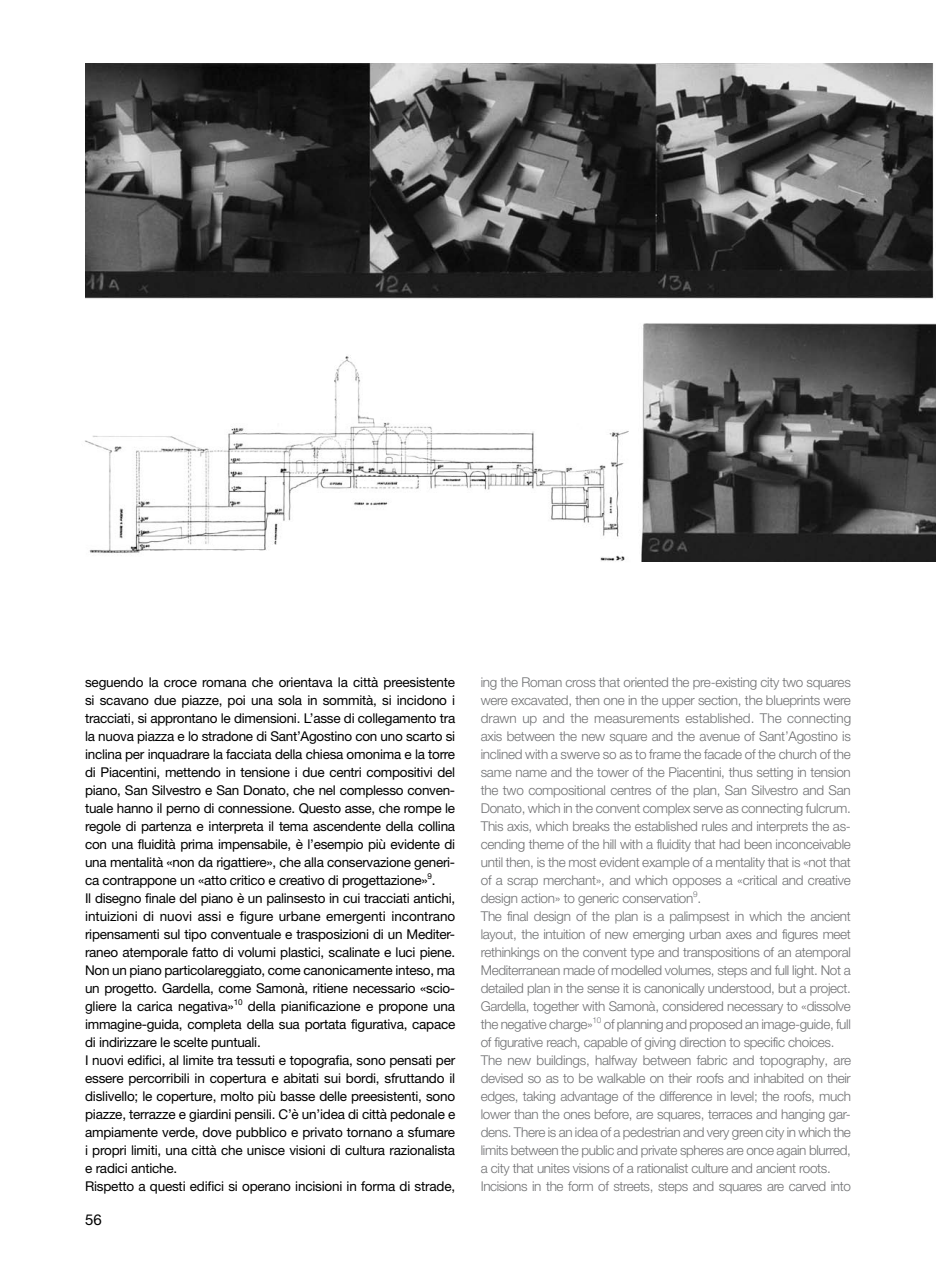
<style>
.page{position:relative;width:936px;height:1263px;background:#fff}
.page>*{position:absolute;margin:0;border:0;box-sizing:border-box;transform-origin:0 0}
.t1{font:15px "Helvetica Neue LT Pro";color:#000}
.t2{font:300 13.5px/18px "Helvetica Neue LT Pro";letter-spacing:-.025em;color:#707173}
.t3{font:13.5px/18px "Helvetica Neue LT Pro";letter-spacing:-.02em;color:#000}
</style>
<div class="page">
<img style="left:85px;top:64px;width:850px;height:497px">
<img style="left:85px;top:349px;width:545px;height:212px">
<p class="t3" style="left:85px;top:672px;width:372px">seguendo la croce romana che orientava la città preesistente si scavano due piazze, poi una sola in sommità, si incidono i tracciati, si approntano le dimensioni. L’asse di collegamento tra la nuova piazza e lo stradone di Sant’Agostino con uno scarto si inclina per inquadrare la facciata della chiesa omonima e la torre di Piacentini, mettendo in tensione i due centri compositivi del piano, San Silvestro e San Donato, che nel complesso conven&shy;tuale hanno il perno di connessione. Questo asse, che rompe le regole di partenza e interpreta il tema ascendente della collina con una fluidità prima impensabile, è l’esempio più evidente di una mentalità «non da rigattiere», che alla conservazione generi&shy;ca contrappone un «atto critico e creativo di progettazione»<sup>9</sup>.<br>Il disegno finale del piano è un palinsesto in cui tracciati antichi, intuizioni di nuovi assi e figure urbane emergenti incontrano ripensamenti sul tipo conventuale e trasposizioni di un Mediter&shy;raneo atemporale fatto di volumi plastici, scalinate e luci piene.<br>Non un piano particolareggiato, come canonicamente inteso, ma un progetto. Gardella, come Samonà, ritiene necessario «scio&shy;gliere la carica negativa»<sup>10</sup> della pianificazione e propone una immagine-guida, completa della sua portata figurativa, capace di indirizzare le scelte puntuali.<br>I nuovi edifici, al limite tra tessuti e topografia, sono pensati per essere percorribili in copertura e abitati sui bordi, sfruttando il dislivello; le coperture, molto più basse delle preesistenti, sono piazze, terrazze e giardini pensili. C’è un’idea di città pedonale e ampiamente verde, dove pubblico e privato tornano a sfumare i propri limiti, una città che unisce visioni di cultura razionalista e radici antiche.<br>Rispetto a questi edifici si operano incisioni in forma di strade,</p>
<p class="t2" style="left:480px;top:672px;width:372px">ing the Roman cross that oriented the pre-existing city two squares were excavated, then one in the upper section, the blueprints were drawn up and the measurements established. The connecting axis between the new square and the avenue of Sant’Agostino is inclined with a swerve so as to frame the facade of the church of the same name and the tower of the Piacentini, thus setting in tension the two compositional centres of the plan, San Silvestro and San Donato, which in the convent complex serve as connecting fulcrum.<br>This axis, which breaks the established rules and interprets the as&shy;cending theme of the hill with a fluidity that had been inconceivable until then, is the most evident example of a mentality that is «not that of a scrap merchant», and which opposes a «critical and creative design action» to generic conservation<sup>9</sup>.<br>The final design of the plan is a palimpsest in which the ancient layout, the intuition of new emerging urban axes and figures meet rethinkings on the convent type and transpositions of an atemporal Mediterranean made of modelled volumes, steps and full light. Not a detailed plan in the sense it is canonically understood, but a project.<br>Gardella, together with Samonà, considered necessary to «dissolve the negative charge»<sup>10</sup> of planning and proposed an image-guide, full of figurative reach, capable of giving direction to specific choices.<br>The new buildings, halfway between fabric and topography, are devised so as to be walkable on their roofs and inhabited on their edges, taking advantage of the difference in level; the roofs, much lower than the ones before, are squares, terraces and hanging gar&shy;dens. There is an idea of a pedestrian and very green city in which the limits between the public and private spheres are once again blurred, a city that unites visions of a rationalist culture and ancient roots.<br>Incisions in the form of streets, steps and squares are carved into</p>
<p class="t1" style="left:85px;top:1210px;width:18px">56</p>
</div>
